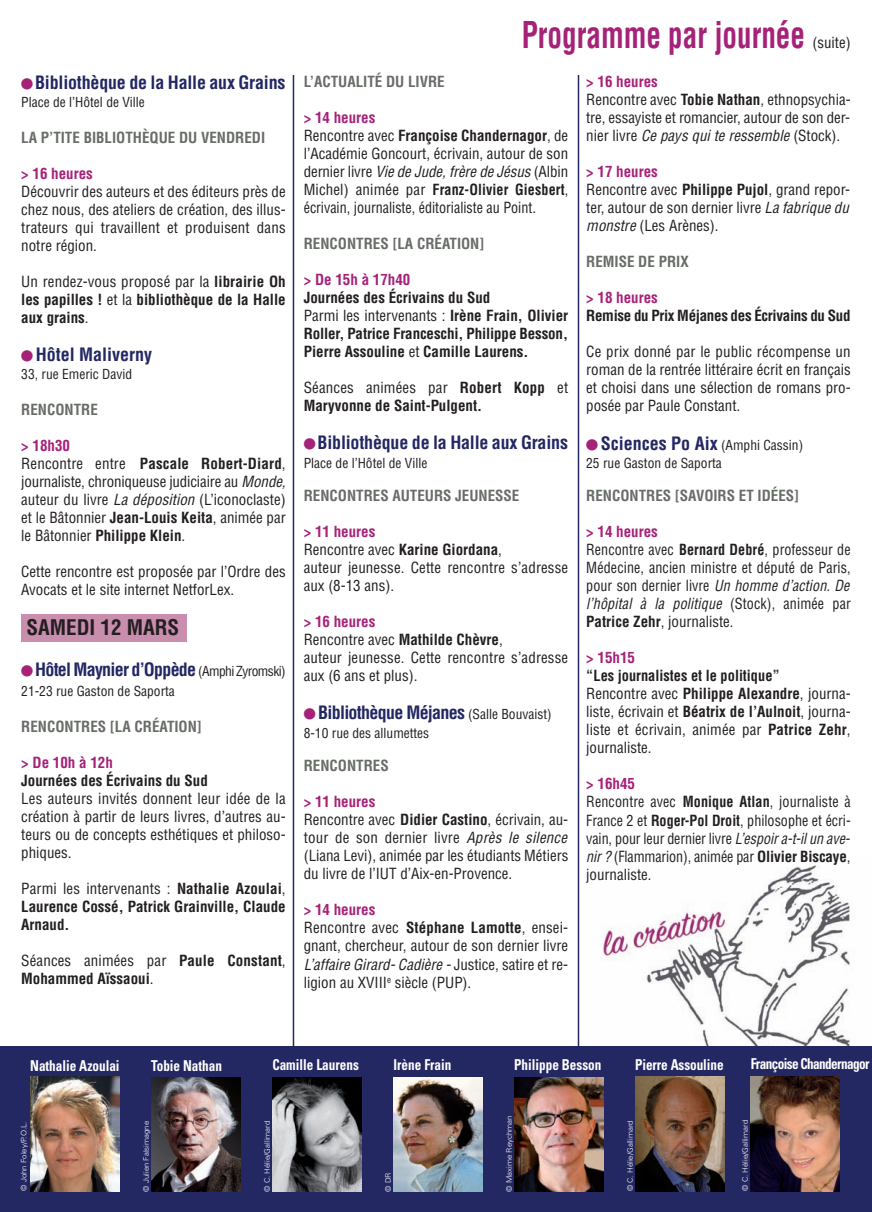
<style>
.page{position:relative;width:872px;height:1212px;background:#fff}
.page>*{position:absolute;margin:0;border:0;box-sizing:border-box;transform-origin:0 0}
.t1{font:700 condensed 36px "Helvetica";color:#a52278;scale:.81 1}
.t2{font:700 condensed 21px "Helvetica";color:#231f20}
.t3{font:700 condensed 18px "Helvetica";letter-spacing:-.01em;color:#232762}
.t4{font:700 condensed 18px "Helvetica";letter-spacing:-.04em;color:#232762}
.t5{font:condensed 15px/18px "Helvetica";color:#231f20}
.t6{font:700 condensed 15px/18px "Helvetica";color:#231f20}
.t7{font:condensed 15px/18px "Helvetica";color:#231f20;scale:.94 1}
.t8{font:700 condensed 15px "Helvetica";color:#686d67}
.t9{font:700 condensed 15px "Univers";color:#fff;scale:.88 1}
.t10{font:700 condensed 15px "Helvetica";color:#a52278}
.t11{font:700 condensed 15px "Helvetica";letter-spacing:-.02em;color:#231f20}
.t12{font:700 condensed 15px "Univers";letter-spacing:-.045em;color:#fff;scale:.88 1}
.t13{font:condensed 13.5px "Helvetica";color:#231f20}
.t14{font:300 7.5px "Univers";color:#fff;scale:1.05 1}
.s1{color:#a52278}
.s2{font-weight:400}
.s3{font-weight:700;color:#a52278}
.s4{font-weight:700}
.s5{font-style:italic}
.s6{font-weight:400;font-size:13.5px;color:#231f20}
</style>
<div class="page">
<img style="left:602px;top:864px;width:248px;height:182px">
<div style="left:21px;top:614px;width:166px;height:28px;background:#c98dae"></div>
<div style="left:0;top:1046px;width:872px;height:166px;background:#232762"></div>
<img style="left:393px;top:1077px;width:89px;height:115px">
<img style="left:272px;top:1077px;width:89px;height:115px">
<img style="left:750px;top:1076px;width:89px;height:115px">
<img style="left:514px;top:1077px;width:89px;height:115px">
<img style="left:151px;top:1077px;width:89px;height:115px">
<img style="left:30px;top:1076px;width:89px;height:115px">
<img style="left:635px;top:1076px;width:89px;height:115px">
<hr style="left:293px;top:75px;width:1px;height:973px;background:#232762">
<hr style="left:578px;top:75px;width:1px;height:971px;background:#232762">
<p class="t3" style="left:21px;top:76px;width:266px"><span class="s1">●</span> Bibliothèque de la Halle aux Grains</p>
<p class="t13" style="left:21px;top:97px;width:125px">Place de l’Hôtel de Ville</p>
<p class="t8" style="left:21px;top:131px;width:245px">LA P’TITE BIBLIOTHÈQUE DU VENDREDI</p>
<p class="t10" style="left:21px;top:167px;width:73px">&gt; 16 heures</p>
<p class="t5" style="left:21px;top:183px;width:266px;text-align:justify">Découvrir des auteurs et des éditeurs près de chez nous, des ateliers de création, des illus&shy;trateurs qui travaillent et produisent dans notre région.</p>
<p class="t6" style="left:21px;top:273px;width:266px;text-align:justify"><span class="s2">Un rendez-vous proposé par la</span> librairie Oh les papilles ! <span class="s2">et la</span> bibliothèque de la Halle aux grains<span class="s2">.</span></p>
<p class="t3" style="left:21px;top:347px;width:132px"><span class="s1">●</span> Hôtel Maliverny</p>
<p class="t13" style="left:21px;top:369px;width:112px">33, rue Emeric David</p>
<p class="t8" style="left:21px;top:403px;width:78px">RENCONTRE</p>
<p class="t5" style="left:21px;top:437px;width:266px"><span class="s3">&gt; 18h30<br></span>Rencontre entre <span class="s4">Pascale Robert-Diard</span>, journaliste, chroniqueuse judiciaire au <span class="s5">Monde, </span>auteur du livre <span class="s5">La déposition</span> (L’iconoclaste) et le Bâtonnier <span class="s4">Jean-Louis Keita</span>, animée par le Bâtonnier <span class="s4">Philippe Klein</span>.</p>
<p class="t5" style="left:21px;top:563px;width:266px">Cette rencontre est proposée par l’Ordre des<br>Avocats et le site internet NetforLex.</p>
<h2 class="t2" style="left:27px;top:619px;width:154px">SAMEDI 12 MARS</h2>
<p class="t4" style="left:21px;top:663px;width:266px"><span class="s1">●</span> Hôtel Maynier d’Oppède <span class="s6">(Amphi Zyromski)</span></p>
<p class="t13" style="left:21px;top:685px;width:155px">21-23 rue Gaston de Saporta</p>
<p class="t8" style="left:21px;top:720px;width:182px">RENCONTRES [LA CRÉATION]</p>
<p class="t10" style="left:21px;top:756px;width:93px">&gt; De 10h à 12h</p>
<p class="t6" style="left:21px;top:772px;width:188px">Journées des Écrivains du Sud</p>
<p class="t5" style="left:21px;top:790px;width:266px;text-align:justify">Les auteurs invités donnent leur idée de la création à partir de leurs livres, d’autres au&shy;teurs ou de concepts esthétiques et philoso&shy;phiques.</p>
<p class="t6" style="left:21px;top:880px;width:266px;text-align:justify"><span class="s2">Parmi les intervenants :</span> Nathalie Azoulai<span class="s2">, </span>Laurence Cossé, Patrick Grainville, Claude Arnaud.</p>
<p class="t6" style="left:21px;top:952px;width:266px"><span class="s2">Séances animées par</span> Paule Constant<span class="s2">,<br></span>Mohammed Aïssaoui<span class="s2">.</span></p>
<h1 class="t1" style="left:522px;top:21px;width:351px">Programme par journée</h1>
<p class="t5" style="left:812px;top:35px;width:40px">(suite)</p>
<p class="t8" style="left:304px;top:76px;width:142px">L’ACTUALITÉ DU LIVRE</p>
<p class="t5" style="left:304px;top:110px;width:266px"><span class="s3">&gt; 14 heures<br></span>Rencontre avec <span class="s4">Françoise Chandernagor</span>, de l’Académie Goncourt, écrivain, autour de son dernier livre <span class="s5">Vie de Jude, frère de Jésus</span> (Albin Michel) animée par <span class="s4">Franz-Olivier Giesbert</span>, écrivain, journaliste, éditorialiste au Point.</p>
<p class="t8" style="left:304px;top:238px;width:182px">RENCONTRES [LA CRÉATION]</p>
<p class="t10" style="left:304px;top:274px;width:108px">&gt; De 15h à 17h40</p>
<p class="t6" style="left:304px;top:290px;width:266px">Journées des Écrivains du Sud<br><span class="s2">Parmi les intervenants :</span> Irène Frain, Olivier Roller, Patrice Franceschi, Philippe Besson, Pierre Assouline <span class="s2">et</span> Camille Laurens.</p>
<p class="t6" style="left:304px;top:380px;width:266px"><span class="s2">Séances animées par</span> Robert Kopp <span class="s2">et<br></span>Maryvonne de Saint-Pulgent.</p>
<p class="t3" style="left:304px;top:436px;width:266px"><span class="s1">●</span> Bibliothèque de la Halle aux Grains</p>
<p class="t13" style="left:304px;top:457px;width:125px">Place de l’Hôtel de Ville</p>
<p class="t8" style="left:304px;top:490px;width:217px">RENCONTRES AUTEURS JEUNESSE</p>
<p class="t5" style="left:304px;top:524px;width:266px"><span class="s3">&gt; 11 heures<br></span>Rencontre avec <span class="s4">Karine Giordana</span>,<br>auteur jeunesse. Cette rencontre s’adresse aux (8-13 ans).</p>
<p class="t5" style="left:304px;top:614px;width:266px"><span class="s3">&gt; 16 heures<br></span>Rencontre avec <span class="s4">Mathilde Chèvre</span>,<br>auteur jeunesse. Cette rencontre s’adresse aux (6 ans et plus).</p>
<p class="t4" style="left:304px;top:706px;width:249px"><span class="s1">●</span> Bibliothèque Méjanes <span class="s6">(Salle Bouvaist)</span></p>
<p class="t13" style="left:304px;top:727px;width:127px">8-10 rue des allumettes</p>
<p class="t8" style="left:304px;top:760px;width:86px">RENCONTRES</p>
<p class="t5" style="left:304px;top:794px;width:266px"><span class="s3">&gt; 11 heures<br></span>Rencontre avec <span class="s4">Didier Castino</span>, écrivain, au&shy;tour de son dernier livre <span class="s5">Après le silence </span>(Liana Levi), animée par les étudiants Métiers du livre de l’IUT d’Aix-en-Provence.</p>
<p class="t5" style="left:304px;top:902px;width:266px"><span class="s3">&gt; 14 heures<br></span>Rencontre avec <span class="s4">Stéphane Lamotte</span>, ensei&shy;gnant, chercheur, autour de son dernier livre <span class="s5">L’affaire Girard- Cadière -</span> Justice, satire et re&shy;ligion au XVIII<sup>e</sup> siècle (PUP).</p>
<p class="t5" style="left:586px;top:74px;width:266px"><span class="s3">&gt; 16 heures<br></span>Rencontre avec <span class="s4">Tobie Nathan</span>, ethnopsychia&shy;tre, essayiste et romancier, autour de son der&shy;nier livre <span class="s5">Ce pays qui te ressemble</span> (Stock).</p>
<p class="t5" style="left:586px;top:164px;width:265px"><span class="s3">&gt; 17 heures<br></span>Rencontre avec <span class="s4">Philippe Pujol</span>, grand repor&shy;ter, autour de son dernier livre <span class="s5">La fabrique du monstre</span> (Les Arènes).</p>
<p class="t8" style="left:586px;top:256px;width:104px">REMISE DE PRIX</p>
<p class="t10" style="left:586px;top:292px;width:73px">&gt; 18 heures</p>
<p class="t11" style="left:586px;top:310px;width:266px">Remise du Prix Méjanes des Écrivains du Sud</p>
<p class="t5" style="left:586px;top:344px;width:266px;text-align:justify">Ce prix donné par le public récompense un roman de la rentrée littéraire écrit en français et choisi dans une sélection de romans pro&shy;posée par Paule Constant.</p>
<p class="t3" style="left:586px;top:436px;width:218px"><span class="s1">●</span> Sciences Po Aix <span class="s6">(Amphi Cassin)</span></p>
<p class="t13" style="left:586px;top:458px;width:137px">25 rue Gaston de Saporta</p>
<p class="t8" style="left:586px;top:490px;width:214px">RENCONTRES [SAVOIRS ET IDÉES]</p>
<p class="t7" style="left:586px;top:524px;width:283px"><span class="s3">&gt; 14 heures<br></span>Rencontre avec <span class="s4">Bernard Debré</span>, professeur de Médecine, ancien ministre et député de Paris, pour son dernier livre <span class="s5">Un homme d’action. De l’hôpital à la politique</span> (Stock), animée par <span class="s4">Patrice Zehr</span>, journaliste.</p>
<p class="t10" style="left:586px;top:652px;width:50px">&gt; 15h15</p>
<p class="t5" style="left:586px;top:668px;width:266px"><span class="s4">“Les journalistes et le politique”<br></span>Rencontre avec <span class="s4">Philippe Alexandre</span>, journa&shy;liste, écrivain et <span class="s4">Béatrix de l’Aulnoit</span>, journa&shy;liste et écrivain, animée par <span class="s4">Patrice Zehr</span>, journaliste.</p>
<p class="t7" style="left:586px;top:776px;width:283px"><span class="s3">&gt; 16h45<br></span>Rencontre avec <span class="s4">Monique Atlan</span>, journaliste à France 2 et <span class="s4">Roger-Pol Droit</span>, philosophe et écri&shy;vain, pour leur dernier livre <span class="s5">L’espoir a-t-il un ave&shy;nir ?</span> (Flammarion), animée par <span class="s4">Olivier Biscaye</span>, journaliste.</p>
<p class="t9" style="left:30px;top:1060px;width:103px">Nathalie Azoulai</p>
<p class="t9" style="left:151px;top:1060px;width:82px">Tobie Nathan</p>
<p class="t9" style="left:272px;top:1059px;width:100px">Camille Laurens</p>
<p class="t9" style="left:393px;top:1059px;width:67px">Irène Frain</p>
<p class="t9" style="left:514px;top:1059px;width:101px">Philippe Besson</p>
<p class="t9" style="left:635px;top:1059px;width:102px">Pierre Assouline</p>
<p class="t12" style="left:750px;top:1058px;width:136px">Françoise Chandernagor</p>
<p class="t14" style="left:21px;top:1191px;width:68px;rotate:-90deg">© John Foley/P.O.L.</p>
<p class="t14" style="left:143px;top:1192px;width:69px;rotate:-90deg">© Julien Falsimagne</p>
<p class="t14" style="left:264px;top:1192px;width:69px;rotate:-90deg">© C. Hélie/Gallimard</p>
<p class="t14" style="left:385px;top:1192px;width:20px;rotate:-90deg">© DR</p>
<p class="t14" style="left:506px;top:1192px;width:74px;rotate:-90deg">© Maxime Reychman</p>
<p class="t14" style="left:627px;top:1191px;width:69px;rotate:-90deg">© C. Hélie/Gallimard</p>
<p class="t14" style="left:742px;top:1191px;width:69px;rotate:-90deg">© C. Hélie/Gallimard</p>
</div>
